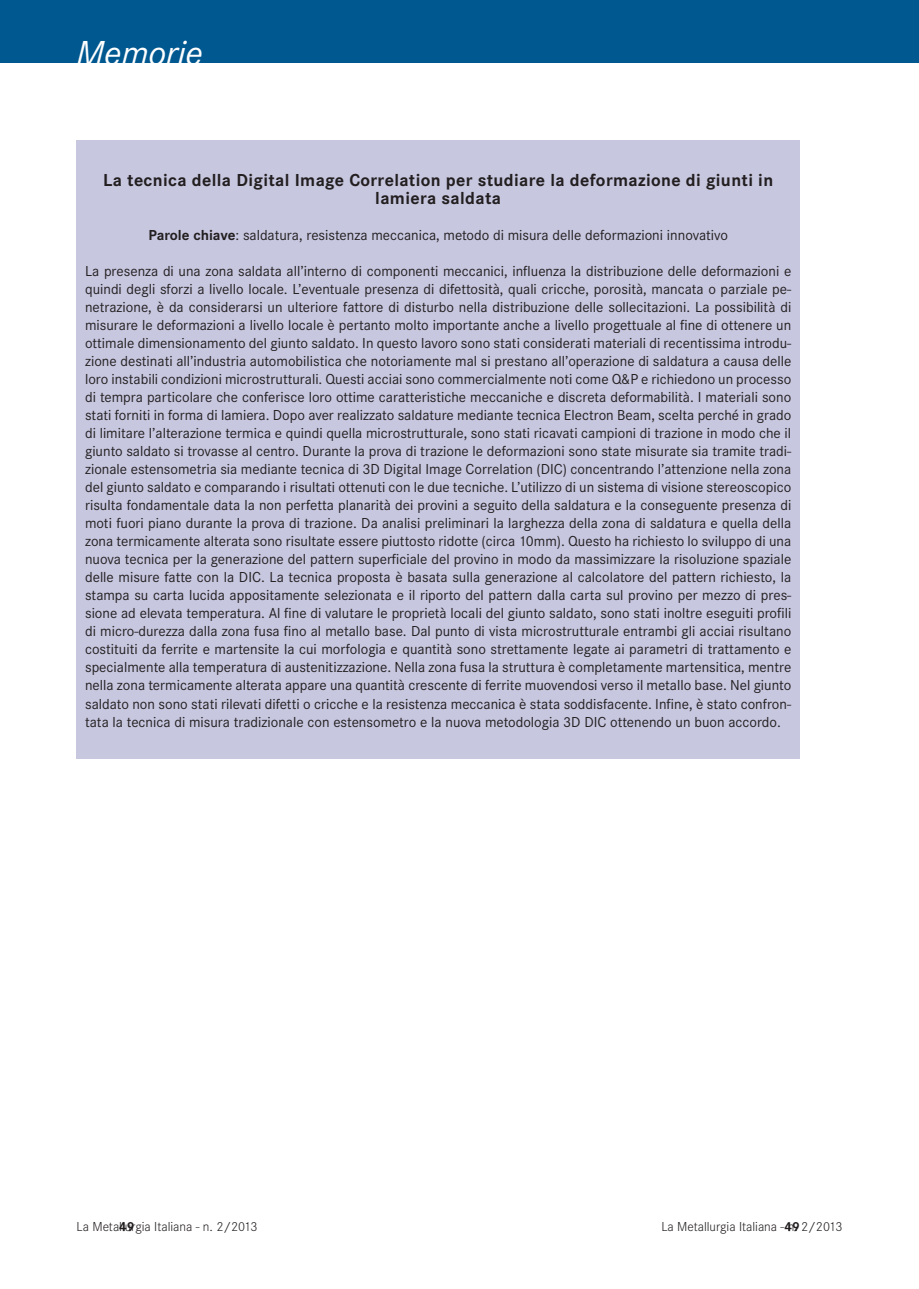
<style>
.page{position:relative;width:919px;height:1289px;background:#fff}
.page>*{position:absolute;margin:0;border:0;box-sizing:border-box;transform-origin:0 0}
.t1{font:italic 36px "Corporate S";color:#fff}
.Testo{font:700 18px/18px "Corporate S";letter-spacing:.02em;color:#231f20;text-align:center}
.Testo-2{font:15px/18px "Corporate S";color:#231f20;text-align:justify}
.t2{font:300 13.5px "Corporate S";color:#231f20}
.t3{font:700 13.5px "Corporate S";color:#231f20}
.s1{font-weight:700}
</style>
<div class="page">
<div style="left:0;top:0;width:918px;height:62px;background:#005890"></div>
<div style="left:77px;top:140px;width:722px;height:619px;background:#c7c7e0"></div>
<p class="t1" style="left:77px;top:33px;width:128px">Memorie</p>
<p class="Testo" style="left:103px;top:172px;width:671px">La tecnica della Digital Image Correlation per studiare la deformazione di giunti in lamiera saldata</p>
<p class="Testo-2" style="left:148px;top:226px;width:581px"><span class="s1">Parole chiave</span>: saldatura, resistenza meccanica, metodo di misura delle deformazioni innovativo</p>
<p class="Testo-2" style="left:85px;top:262px;width:707px">La presenza di una zona saldata all’interno di componenti meccanici, influenza la distribuzione delle deformazioni e quindi degli sforzi a livello locale. L’eventuale presenza di difettosità, quali cricche, porosità, mancata o parziale pe&shy;netrazione, è da considerarsi un ulteriore fattore di disturbo nella distribuzione delle sollecitazioni. La possibilità di misurare le deformazioni a livello locale è pertanto molto importante anche a livello progettuale al fine di ottenere un ottimale dimensionamento del giunto saldato. In questo lavoro sono stati considerati materiali di recentissima introdu&shy;zione destinati all’industria automobilistica che notoriamente mal si prestano all’operazione di saldatura a causa delle loro instabili condizioni microstrutturali. Questi acciai sono commercialmente noti come Q&amp;P e richiedono un processo di tempra particolare che conferisce loro ottime caratteristiche meccaniche e discreta deformabilità. I materiali sono stati forniti in forma di lamiera. Dopo aver realizzato saldature mediante tecnica Electron Beam, scelta perché in grado di limitare l’alterazione termica e quindi quella microstrutturale, sono stati ricavati campioni di trazione in modo che il giunto saldato si trovasse al centro. Durante la prova di trazione le deformazioni sono state misurate sia tramite tradi&shy;zionale estensometria sia mediante tecnica di 3D Digital Image Correlation (DIC) concentrando l’attenzione nella zona del giunto saldato e comparando i risultati ottenuti con le due tecniche. L’utilizzo di un sistema di visione stereoscopico risulta fondamentale data la non perfetta planarità dei provini a seguito della saldatura e la conseguente presenza di moti fuori piano durante la prova di trazione. Da analisi preliminari la larghezza della zona di saldatura e quella della zona termicamente alterata sono risultate essere piuttosto ridotte (circa 10mm). Questo ha richiesto lo sviluppo di una nuova tecnica per la generazione del pattern superficiale del provino in modo da massimizzare la risoluzione spaziale delle misure fatte con la DIC. La tecnica proposta è basata sulla generazione al calcolatore del pattern richiesto, la stampa su carta lucida appositamente selezionata e il riporto del pattern dalla carta sul provino per mezzo di pres&shy;sione ad elevata temperatura. Al fine di valutare le proprietà locali del giunto saldato, sono stati inoltre eseguiti profili di micro-durezza dalla zona fusa fino al metallo base. Dal punto di vista microstrutturale entrambi gli acciai risultano costituiti da ferrite e martensite la cui morfologia e quantità sono strettamente legate ai parametri di trattamento e specialmente alla temperatura di austenitizzazione. Nella zona fusa la struttura è completamente martensitica, mentre nella zona termicamente alterata appare una quantità crescente di ferrite muovendosi verso il metallo base. Nel giunto saldato non sono stati rilevati difetti o cricche e la resistenza meccanica è stata soddisfacente. Infine, è stato confron&shy;tata la tecnica di misura tradizionale con estensometro e la nuova metodologia 3D DIC ottenendo un buon accordo.</p>
<p class="t2" style="left:77px;top:1218px;width:182px">La Metallurgia Italiana - n. 2/2013</p>
<p class="t3" style="left:784px;top:1218px;width:17px">49</p>
<p class="t3" style="left:119px;top:1218px;width:17px">49</p>
<p class="t2" style="left:661px;top:1218px;width:182px">La Metallurgia Italiana - n. 2/2013</p>
</div>
